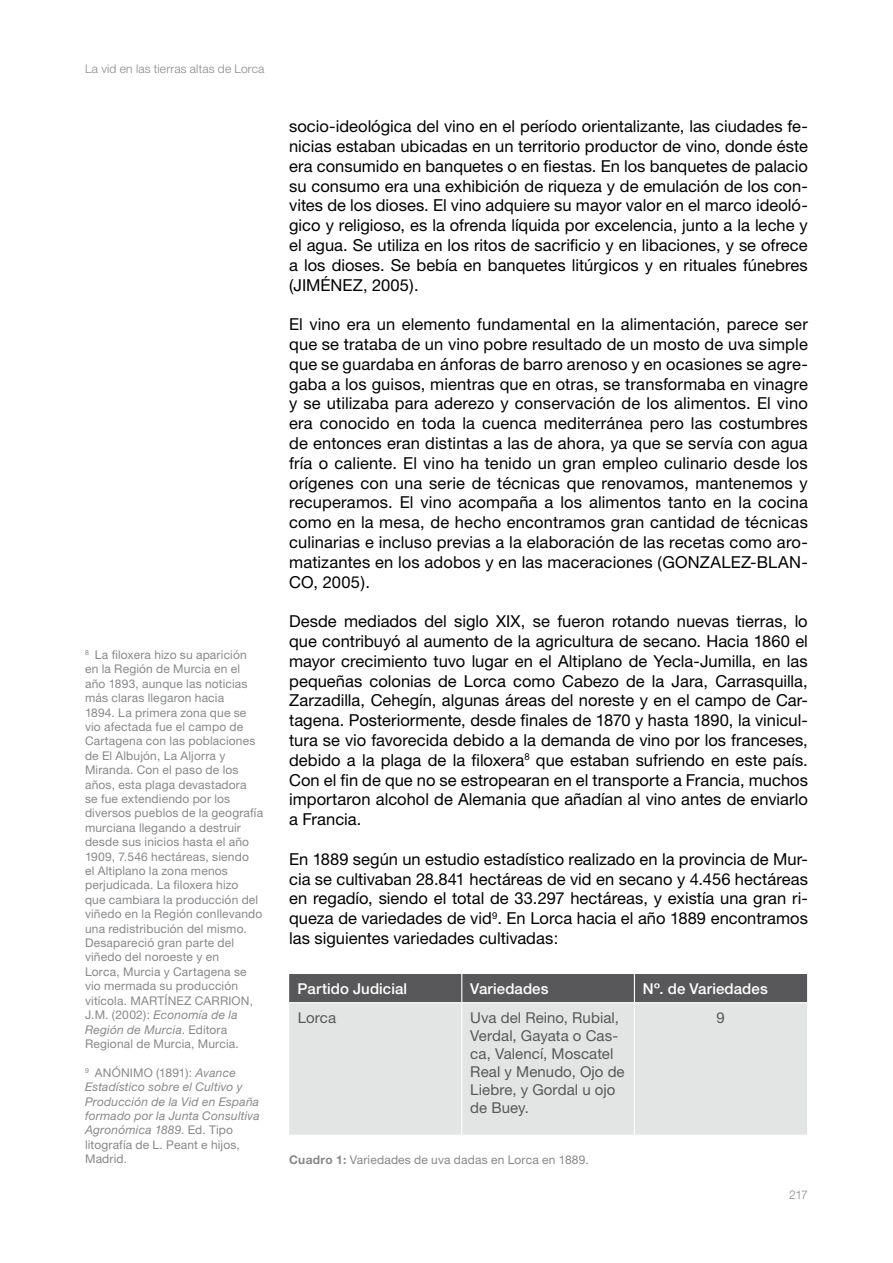
<style>
.page{position:relative;width:893px;height:1263px;background:#fff}
.page>*{position:absolute;margin:0;border:0;box-sizing:border-box;transform-origin:0 0}
.t1{font:16.5px/19.8px "Helvetica Neue";color:#000;text-align:justify}
.t2{font:15px/18px "Helvetica Neue";letter-spacing:.005em;color:#58585a}
.t3{font:500 15px "Helvetica Neue";letter-spacing:.005em;color:#fff}
.t4{font:12px/14.4px "Helvetica Neue";letter-spacing:.015em;color:#87888a}
.t5{font:italic 12px/14.4px "Helvetica Neue";letter-spacing:.015em;color:#87888a}
.t6{font:300 12px "Helvetica Neue";letter-spacing:.015em;color:#87888a}
.s1{font-style:italic}
.s2{font-style:normal}
.s3{font-weight:700}
</style>
<div class="page">
<div style="left:289px;top:1003px;width:518px;height:132px;background:#e3e4e4"></div>
<div style="left:289px;top:974px;width:518px;height:28px;background:#58585a"></div>
<hr style="left:461px;top:1003px;width:1px;height:132px;background:#fff">
<hr style="left:634px;top:1003px;width:1px;height:132px;background:#fff">
<p class="t6" style="left:85px;top:62px;width:181px">La vid en las tierras altas de Lorca</p>
<p class="t4" style="left:85px;top:647px;width:180px"><sup>8</sup> La filoxera hizo su aparición en la Región de Murcia en el año 1893, aunque las noticias más claras llegaron hacia<br>1894. La primera zona que se vio afectada fue el campo de<br>Cartagena con las poblaciones de El Albujón, La Aljorra y<br>Miranda. Con el paso de los años, esta plaga devastadora<br>se fue extendiendo por los diversos pueblos de la geografía murciana llegando a destruir desde sus inicios hasta el año<br>1909, 7.546 hectáreas, siendo<br>el Altiplano la zona menos perjudicada. La filoxera hizo<br>que cambiara la producción del viñedo en la Región conllevando una redistribución del mismo.<br>Desapareció gran parte del viñedo del noroeste y en<br>Lorca, Murcia y Cartagena se vio mermada su producción vitícola. MARTÍNEZ CARRION,<br>J.M. (2002): <span class="s1">Economía de la<br>Región de Murcia</span>. Editora<br>Regional de Murcia, Murcia.</p>
<p class="t5" style="left:85px;top:1065px;width:176px"><sup>9</sup> <span class="s2">ANÓNIMO (1891):</span> Avance<br>Estadístico sobre el Cultivo y<br>Producción de la Vid en España formado por la Junta Consultiva<br>Agronómica 1889<span class="s2">. Ed. Tipo litografía de L. Peant e hijos,<br>Madrid.</span></p>
<p class="t1" style="left:289px;top:116px;width:520px">socio-ideológica del vino en el período orientalizante, las ciudades fe&shy;nicias estaban ubicadas en un territorio productor de vino, donde éste era consumido en banquetes o en fiestas. En los banquetes de palacio su consumo era una exhibición de riqueza y de emulación de los con&shy;vites de los dioses. El vino adquiere su mayor valor en el marco ideoló&shy;gico y religioso, es la ofrenda líquida por excelencia, junto a la leche y el agua. Se utiliza en los ritos de sacrificio y en libaciones, y se ofrece a los dioses. Se bebía en banquetes litúrgicos y en rituales fúnebres (JIMÉNEZ, 2005).</p>
<p class="t1" style="left:289px;top:314px;width:520px">El vino era un elemento fundamental en la alimentación, parece ser que se trataba de un vino pobre resultado de un mosto de uva simple que se guardaba en ánforas de barro arenoso y en ocasiones se agre&shy;gaba a los guisos, mientras que en otras, se transformaba en vinagre y se utilizaba para aderezo y conservación de los alimentos. El vino era conocido en toda la cuenca mediterránea pero las costumbres de entonces eran distintas a las de ahora, ya que se servía con agua fría o caliente. El vino ha tenido un gran empleo culinario desde los orígenes con una serie de técnicas que renovamos, mantenemos y recuperamos. El vino acompaña a los alimentos tanto en la cocina como en la mesa, de hecho encontramos gran cantidad de técnicas culinarias e incluso previas a la elaboración de las recetas como aro&shy;matizantes en los adobos y en las maceraciones (GONZALEZ-BLAN-CO, 2005).</p>
<p class="t1" style="left:289px;top:611px;width:520px">Desde mediados del siglo XIX, se fueron rotando nuevas tierras, lo que contribuyó al aumento de la agricultura de secano. Hacia 1860 el mayor crecimiento tuvo lugar en el Altiplano de Yecla-Jumilla, en las pequeñas colonias de Lorca como Cabezo de la Jara, Carrasquilla, Zarzadilla, Cehegín, algunas áreas del noreste y en el campo de Car&shy;tagena. Posteriormente, desde finales de 1870 y hasta 1890, la vinicul&shy;tura se vio favorecida debido a la demanda de vino por los franceses, debido a la plaga de la filoxera<sup>8</sup> que estaban sufriendo en este país.<br>Con el fin de que no se estropearan en el transporte a Francia, muchos importaron alcohol de Alemania que añadían al vino antes de enviarlo a Francia.</p>
<p class="t1" style="left:289px;top:849px;width:520px">En 1889 según un estudio estadístico realizado en la provincia de Mur&shy;cia se cultivaban 28.841 hectáreas de vid en secano y 4.456 hectáreas en regadío, siendo el total de 33.297 hectáreas, y existía una gran ri&shy;queza de variedades de vid<sup>9</sup>. En Lorca hacia el año 1889 encontramos las siguientes variedades cultivadas:</p>
<p class="t3" style="left:298px;top:980px;width:111px">Partido Judicial</p>
<p class="t3" style="left:470px;top:980px;width:80px">Variedades</p>
<p class="t3" style="left:643px;top:980px;width:126px">Nº. de Variedades</p>
<p class="t2" style="left:298px;top:1008px;width:40px">Lorca</p>
<p class="t2" style="left:470px;top:1008px;width:156px">Uva del Reino, Rubial,<br>Verdal, Gayata o Cas&shy;ca, Valencí, Moscatel<br>Real y Menudo, Ojo de<br>Liebre, y Gordal u ojo de Buey.</p>
<p class="t2" style="left:717px;top:1008px;width:10px">9</p>
<p class="t4" style="left:289px;top:1152px;width:301px"><span class="s3">Cuadro 1:</span> Variedades de uva dadas en Lorca en 1889.</p>
<p class="t6" style="left:789px;top:1187px;width:20px">217</p>
</div>
